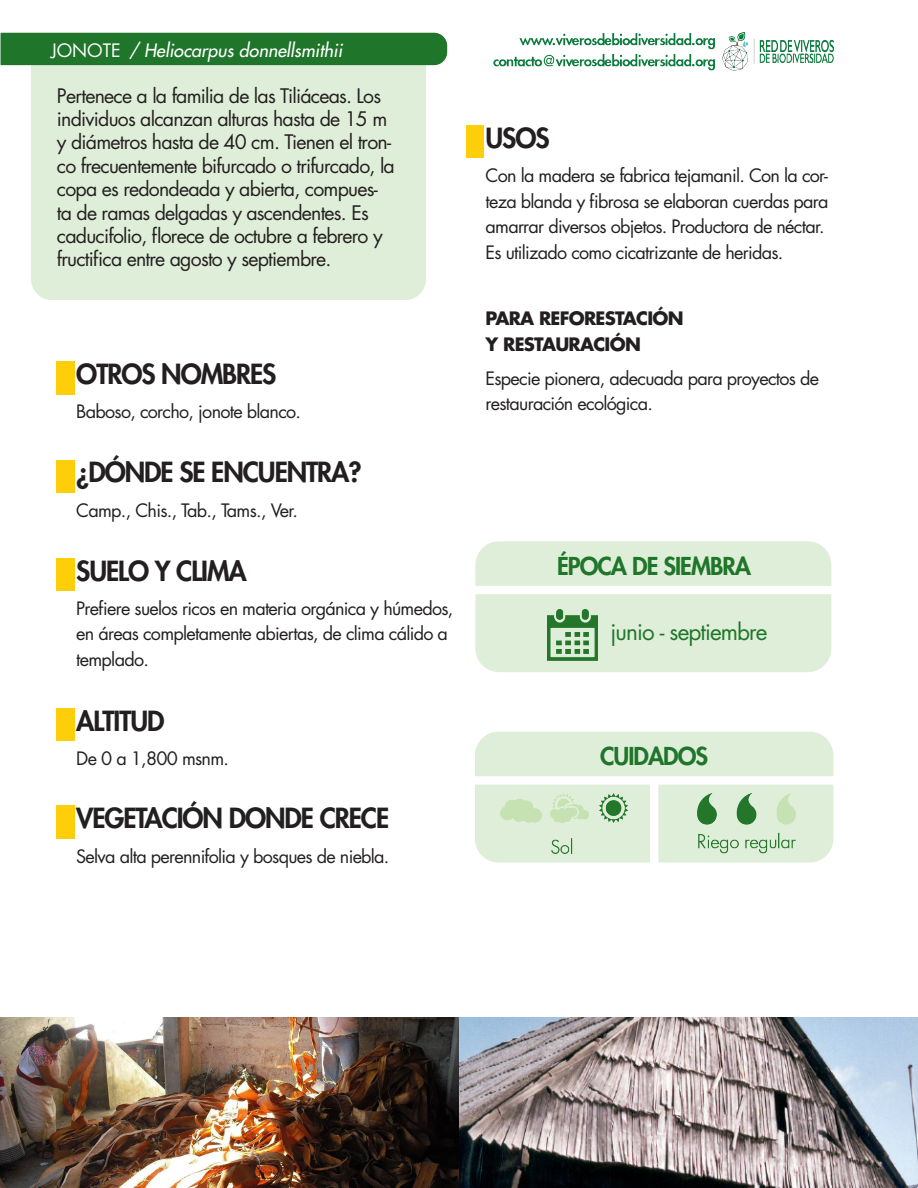
<style>
.page{position:relative;width:918px;height:1188px;background:#fff}
.page>*{position:absolute;margin:0;border:0;box-sizing:border-box;transform-origin:0 0}
.Títulos{font:800 27px "Futura Std";letter-spacing:-.04em;color:#231f20}
.Títulos_Tablas{font:800 24px "Futura Std";letter-spacing:-.04em;color:#1f752a}
.Fecha_época_de_siemb{font:22.5px "Futura Std";letter-spacing:-.04em;color:#1f752a}
.Descripción{font:19.5px/23.4px "Futura Std";letter-spacing:-.04em;color:#231f20}
.Cuerpo_de_texto{font:18px/25.5px "Futura Std";letter-spacing:-.04em;color:#231f20}
.Para_Reforestación{font:700 18px/25.5px "Futura Std";letter-spacing:-.04em;color:#231f20}
.Nombre_científico{font:italic 500 18px "Futura Std";color:#fff}
.Nombre_común_DATOS{font:18px "Futura Std";color:#fff}
</style>
<div class="page">
<div style="left:475px;top:541px;width:356px;height:45px;background:#dfeed8"></div>
<div style="left:475px;top:594px;width:356px;height:78px;background:#dfeed8"></div>
<div style="left:475px;top:732px;width:358px;height:44px;background:#dfeed8"></div>
<div style="left:658px;top:785px;width:175px;height:77px;background:#dfeed8"></div>
<div style="left:475px;top:785px;width:175px;height:77px;background:#dfeed8"></div>
<div style="left:31px;top:65px;width:395px;height:235px;background:#dfeed8"></div>
<div style="left:1px;top:33px;width:446px;height:32px;background:#1f752a"></div>
<img style="left:722px;top:33px;width:111px;height:38px">
<img style="left:494px;top:33px;width:220px;height:38px">
<img style="left:548px;top:609px;width:50px;height:51px">
<img style="left:501px;top:794px;width:127px;height:59px">
<img style="left:683px;top:794px;width:127px;height:59px">
<img style="left:0;top:1018px;width:918px;height:170px">
<img style="left:466px;top:126px;width:18px;height:32px">
<img style="left:57px;top:362px;width:17px;height:32px">
<img style="left:57px;top:460px;width:17px;height:32px">
<img style="left:57px;top:558px;width:17px;height:33px">
<img style="left:57px;top:708px;width:17px;height:33px">
<img style="left:57px;top:806px;width:17px;height:32px">
<p class="Nombre_común_DATOS" style="left:51px;top:38px;width:71px">JONOTE</p>
<p class="Nombre_científico" style="left:129px;top:39px;width:215px">/ Heliocarpus donnellsmithii</p>
<p class="Descripción" style="left:57px;top:84px;width:339px">Pertenece a la familia de las Tiliáceas. Los individuos alcanzan alturas hasta de 15 m y diámetros hasta de 40 cm. Tienen el tron&shy;co frecuentemente bifurcado o trifurcado, la copa es redondeada y abierta, compues&shy;ta de ramas delgadas y ascendentes. Es caducifolio, florece de octubre a febrero y fructifica entre agosto y septiembre.</p>
<p class="Títulos" style="left:76px;top:357px;width:202px">OTROS NOMBRES</p>
<p class="Cuerpo_de_texto" style="left:76px;top:399px;width:226px">Baboso, corcho, jonote blanco.</p>
<p class="Títulos" style="left:76px;top:455px;width:287px">¿DÓNDE SE ENCUENTRA?</p>
<p class="Cuerpo_de_texto" style="left:76px;top:497px;width:223px">Camp., Chis., Tab., Tams., Ver.</p>
<p class="Títulos" style="left:76px;top:554px;width:172px">SUELO Y CLIMA</p>
<p class="Cuerpo_de_texto" style="left:76px;top:596px;width:379px">Prefiere suelos ricos en materia orgánica y húmedos, en áreas completamente abiertas, de clima cálido a templado.</p>
<p class="Títulos" style="left:76px;top:704px;width:90px">ALTITUD</p>
<p class="Cuerpo_de_texto" style="left:76px;top:746px;width:154px">De 0 a 1,800 msnm.</p>
<p class="Títulos" style="left:76px;top:801px;width:314px">VEGETACIÓN DONDE CRECE</p>
<p class="Cuerpo_de_texto" style="left:76px;top:843px;width:315px">Selva alta perennifolia y bosques de niebla.</p>
<p class="Títulos" style="left:486px;top:121px;width:66px">USOS</p>
<p class="Cuerpo_de_texto" style="left:486px;top:163px;width:345px">Con la madera se fabrica tejamanil. Con la cor&shy;teza blanda y fibrosa se elaboran cuerdas para amarrar diversos objetos. Productora de néctar.<br>Es utilizado como cicatrizante de heridas.</p>
<p class="Para_Reforestación" style="left:486px;top:306px;width:200px">PARA REFORESTACIÓN<br>Y RESTAURACIÓN</p>
<p class="Cuerpo_de_texto" style="left:486px;top:365px;width:335px">Especie pionera, adecuada para proyectos de restauración ecológica.</p>
<p class="Títulos_Tablas" style="left:557px;top:551px;width:195px">ÉPOCA DE SIEMBRA</p>
<p class="Fecha_época_de_siemb" style="left:610px;top:617px;width:159px">junio - septiembre</p>
<p class="Títulos_Tablas" style="left:600px;top:741px;width:110px">CUIDADOS</p>
</div>
